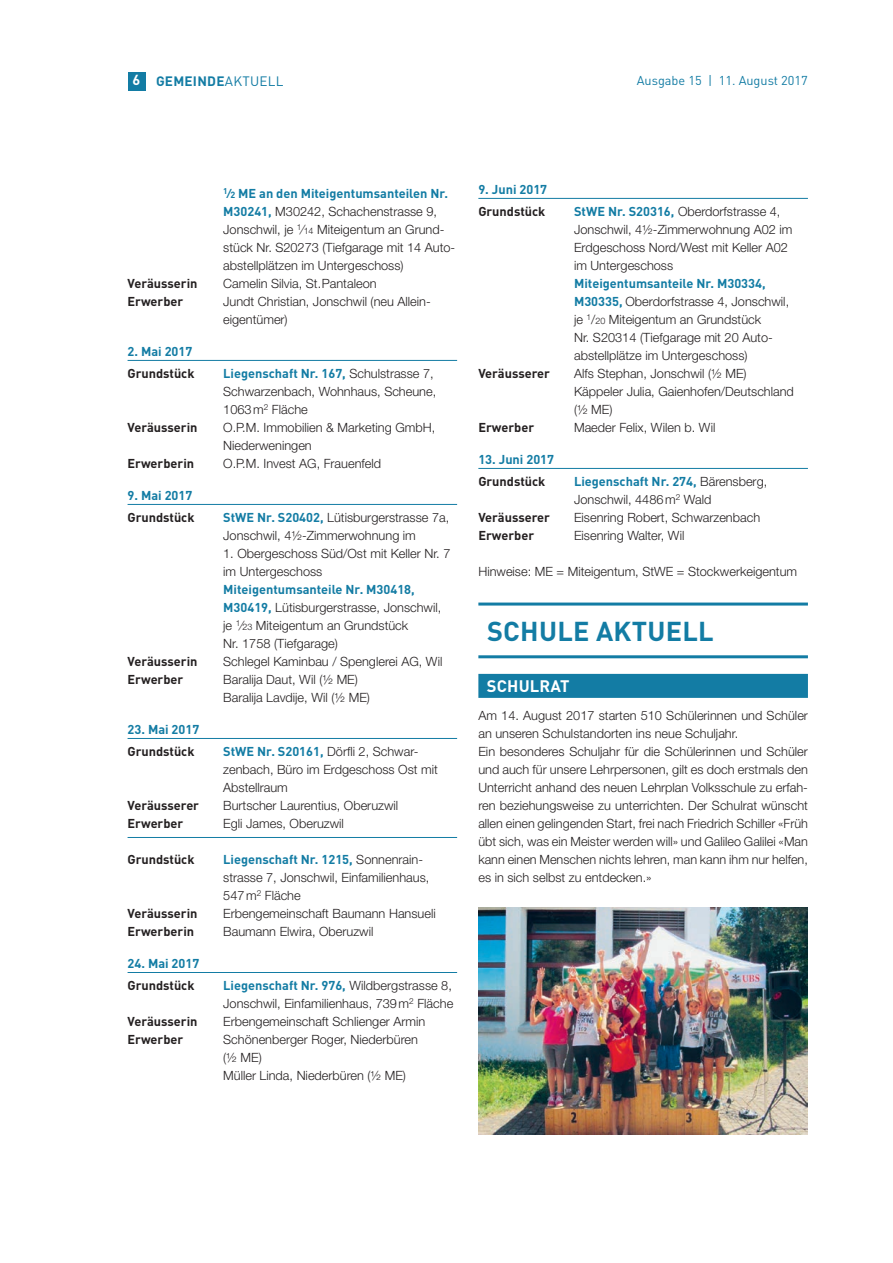
<style>
.page{position:relative;width:893px;height:1263px;background:#fff}
.page>*{position:absolute;margin:0;border:0;box-sizing:border-box;transform-origin:0 0}
.t1{font:700 27px "DIN Pro";letter-spacing:.01em;color:#137ca4}
.t2{font:700 16.5px "DIN Pro";letter-spacing:.01em;color:#fff}
.t3{font:700 13.5px "DIN Pro";letter-spacing:.02em;color:#137ca4}
.t4{font:300 12.75px/18px "Helvetica Neue LT Std";color:#231f20}
.t5{font:700 12.75px "DIN Pro";color:#137ca4}
.t6{font:700 12.75px "DIN Pro";color:#231f20}
.t7{font:12.75px "DIN Pro";color:#137ca4}
.s1{font-size:14.4px;color:#fff}
.s2{font-weight:400}
.s3{font-size:8.85px}
.s4{font-family:"DIN Pro";font-weight:700;color:#137ca4}
.s5{font-family:"Helvetica Neue LT Std";font-weight:300;color:#231f20}
</style>
<div class="page">
<hr style="left:128px;top:360px;width:329px;height:1px;background:#137ca4">
<hr style="left:128px;top:504px;width:329px;height:1px;background:#137ca4">
<hr style="left:128px;top:738px;width:329px;height:1px;background:#137ca4">
<hr style="left:128px;top:837px;width:329px;height:1px;background:#137ca4">
<hr style="left:128px;top:972px;width:329px;height:1px;background:#137ca4">
<hr style="left:478px;top:198px;width:330px;height:1px;background:#137ca4">
<hr style="left:478px;top:468px;width:330px;height:1px;background:#137ca4">
<hr style="left:478px;top:602px;width:330px;height:3px;background:#137ca4">
<hr style="left:478px;top:655px;width:330px;height:3px;background:#137ca4">
<div style="left:478px;top:674px;width:330px;height:24px;background:#137ca4"></div>
<img style="left:478px;top:907px;width:330px;height:227px">
<div style="left:128px;top:72px;width:17px;height:18px;background:#137ca4"></div>
<p class="t3" style="left:133px;top:71px;width:153px"><span class="s1">6</span> GEMEINDE<span class="s2">AKTUELL</span></p>
<p class="t7" style="left:637px;top:72px;width:173px">Ausgabe 15 | 11. August 2017</p>
<p class="t5" style="left:223px;top:185px;width:226px"><sup>1</sup>⁄<span class="s3">2</span> ME an den Miteigentumsanteilen Nr.</p>
<p class="t4" style="left:223px;top:202px;width:234px"><span class="s4">M30241,</span> M30242, Schachenstrasse 9, Jonschwil, je <sup>1</sup>⁄<span class="s3">14</span> Miteigentum an Grund&shy;stück Nr. S20273 (Tiefgarage mit 14 Auto&shy;abstellplätzen im Untergeschoss)</p>
<p class="t6" style="left:128px;top:275px;width:71px">Veräusserin</p>
<p class="t4" style="left:223px;top:274px;width:155px">Camelin Silvia, St.Pantaleon</p>
<p class="t6" style="left:128px;top:293px;width:57px">Erwerber</p>
<p class="t4" style="left:223px;top:292px;width:208px">Jundt Christian, Jonschwil (neu Allein&shy;eigentümer)</p>
<p class="t5" style="left:128px;top:342px;width:66px">2. Mai 2017</p>
<p class="t6" style="left:128px;top:365px;width:68px">Grundstück</p>
<p class="t5" style="left:223px;top:365px;width:212px">Liegenschaft Nr. 167, <span class="s5">Schulstrasse 7,</span></p>
<p class="t4" style="left:223px;top:382px;width:215px">Schwarzenbach, Wohnhaus, Scheune,<br>1063m<sup>2</sup> Fläche</p>
<p class="t6" style="left:128px;top:419px;width:71px">Veräusserin</p>
<p class="t4" style="left:223px;top:418px;width:213px">O.P.M. Immobilien &amp; Marketing GmbH,<br>Niederweningen</p>
<p class="t6" style="left:128px;top:455px;width:68px">Erwerberin</p>
<p class="t4" style="left:223px;top:454px;width:159px">O.P.M. Invest AG, Frauenfeld</p>
<p class="t5" style="left:128px;top:486px;width:66px">9. Mai 2017</p>
<p class="t6" style="left:128px;top:509px;width:68px">Grundstück</p>
<p class="t4" style="left:223px;top:508px;width:228px"><span class="s4">StWE Nr. S20402,</span> Lütisburgerstrasse 7a,<br>Jonschwil, 4½-Zimmerwohnung im</p>
<p class="t4" style="left:223px;top:544px;width:229px">1. Obergeschoss Süd/Ost mit Keller Nr. 7 im Untergeschoss</p>
<p class="t5" style="left:223px;top:581px;width:193px">Miteigentumsanteile Nr. M30418,</p>
<p class="t4" style="left:223px;top:598px;width:220px"><span class="s4">M30419,</span> Lütisburgerstrasse, Jonschwil, je <sup>1</sup>⁄<span class="s3">23</span> Miteigentum an Grundstück<br>Nr. 1758 (Tiefgarage)</p>
<p class="t6" style="left:128px;top:653px;width:71px">Veräusserin</p>
<p class="t4" style="left:223px;top:652px;width:221px">Schlegel Kaminbau / Spenglerei AG, Wil</p>
<p class="t6" style="left:128px;top:671px;width:57px">Erwerber</p>
<p class="t4" style="left:223px;top:670px;width:148px">Baralija Daut, Wil (½ ME)<br>Baralija Lavdije, Wil (½ ME)</p>
<p class="t5" style="left:128px;top:720px;width:73px">23. Mai 2017</p>
<p class="t6" style="left:128px;top:743px;width:68px">Grundstück</p>
<p class="t4" style="left:223px;top:742px;width:216px"><span class="s4">StWE Nr. S20161,</span> Dörfli 2, Schwar&shy;zenbach, Büro im Erdgeschoss Ost mit<br>Abstellraum</p>
<p class="t6" style="left:128px;top:797px;width:73px">Veräusserer</p>
<p class="t4" style="left:223px;top:796px;width:176px">Burtscher Laurentius, Oberuzwil</p>
<p class="t6" style="left:128px;top:815px;width:57px">Erwerber</p>
<p class="t4" style="left:223px;top:814px;width:122px">Egli James, Oberuzwil</p>
<p class="t6" style="left:128px;top:851px;width:68px">Grundstück</p>
<p class="t5" style="left:223px;top:851px;width:201px">Liegenschaft Nr. 1215, <span class="s5">Sonnenrain-</span></p>
<p class="t4" style="left:223px;top:868px;width:208px">strasse 7, Jonschwil, Einfamilienhaus,<br>547m<sup>2</sup> Fläche</p>
<p class="t6" style="left:128px;top:905px;width:71px">Veräusserin</p>
<p class="t4" style="left:223px;top:904px;width:214px">Erbengemeinschaft Baumann Hansueli</p>
<p class="t6" style="left:128px;top:923px;width:68px">Erwerberin</p>
<p class="t4" style="left:223px;top:922px;width:152px">Baumann Elwira, Oberuzwil</p>
<p class="t5" style="left:128px;top:954px;width:73px">24. Mai 2017</p>
<p class="t6" style="left:128px;top:977px;width:68px">Grundstück</p>
<p class="t5" style="left:223px;top:977px;width:230px">Liegenschaft Nr. 976, <span class="s5">Wildbergstrasse 8,</span></p>
<p class="t4" style="left:223px;top:994px;width:232px">Jonschwil, Einfamilienhaus, 739m<sup>2</sup> Fläche</p>
<p class="t6" style="left:128px;top:1013px;width:71px">Veräusserin</p>
<p class="t4" style="left:223px;top:1012px;width:204px">Erbengemeinschaft Schlienger Armin</p>
<p class="t6" style="left:128px;top:1031px;width:57px">Erwerber</p>
<p class="t4" style="left:223px;top:1030px;width:196px">Schönenberger Roger, Niederbüren (½ ME)<br>Müller Linda, Niederbüren (½ ME)</p>
<p class="t5" style="left:478px;top:180px;width:70px">9. Juni 2017</p>
<p class="t6" style="left:478px;top:203px;width:68px">Grundstück</p>
<p class="t4" style="left:574px;top:202px;width:220px"><span class="s4">StWE Nr. S20316,</span> Oberdorfstrasse 4,<br>Jonschwil, 4½-Zimmerwohnung A02 im<br>Erdgeschoss Nord/West mit Keller A02 im Untergeschoss</p>
<p class="t5" style="left:574px;top:275px;width:193px">Miteigentumsanteile Nr. M30334,</p>
<p class="t4" style="left:574px;top:292px;width:217px"><span class="s4">M30335,</span> Oberdorfstrasse 4, Jonschwil, je <sup>1</sup>/<span class="s3">20</span> Miteigentum an Grundstück<br>Nr. S20314 (Tiefgarage mit 20 Auto&shy;abstellplätze im Untergeschoss)</p>
<p class="t6" style="left:478px;top:365px;width:73px">Veräusserer</p>
<p class="t4" style="left:574px;top:364px;width:221px">Alfs Stephan, Jonschwil (½ ME)<br>Käppeler Julia, Gaienhofen/Deutschland (½ ME)</p>
<p class="t6" style="left:478px;top:419px;width:57px">Erwerber</p>
<p class="t4" style="left:574px;top:418px;width:143px">Maeder Felix, Wilen b. Wil</p>
<p class="t5" style="left:478px;top:450px;width:77px">13. Juni 2017</p>
<p class="t6" style="left:478px;top:473px;width:68px">Grundstück</p>
<p class="t5" style="left:574px;top:473px;width:195px">Liegenschaft Nr. 274, <span class="s5">Bärensberg,</span></p>
<p class="t4" style="left:574px;top:490px;width:139px">Jonschwil, 4486m<sup>2</sup> Wald</p>
<p class="t6" style="left:478px;top:509px;width:73px">Veräusserer</p>
<p class="t4" style="left:574px;top:508px;width:188px">Eisenring Robert, Schwarzenbach</p>
<p class="t6" style="left:478px;top:527px;width:57px">Erwerber</p>
<p class="t4" style="left:574px;top:526px;width:112px">Eisenring Walter, Wil</p>
<p class="t4" style="left:478px;top:562px;width:320px">Hinweise: ME = Miteigentum, StWE = Stockwerkeigentum</p>
<h1 class="t1" style="left:487px;top:612px;width:228px">SCHULE AKTUELL</h1>
<p class="t2" style="left:487px;top:675px;width:84px">SCHULRAT</p>
<p class="t4" style="left:478px;top:706px;width:331px">Am 14. August 2017 starten 510 Schülerinnen und Schüler an unseren Schulstandorten ins neue Schuljahr.<br>Ein besonderes Schuljahr für die Schülerinnen und Schüler und auch für unsere Lehrpersonen, gilt es doch erstmals den Unterricht anhand des neuen Lehrplan Volksschule zu erfah&shy;ren beziehungsweise zu unterrichten. Der Schulrat wünscht allen einen gelingenden Start, frei nach Friedrich Schiller «Früh übt sich, was ein Meister werden will» und Galileo Galilei «Man kann einen Menschen nichts lehren, man kann ihm nur helfen, es in sich selbst zu entdecken.»</p>
</div>
